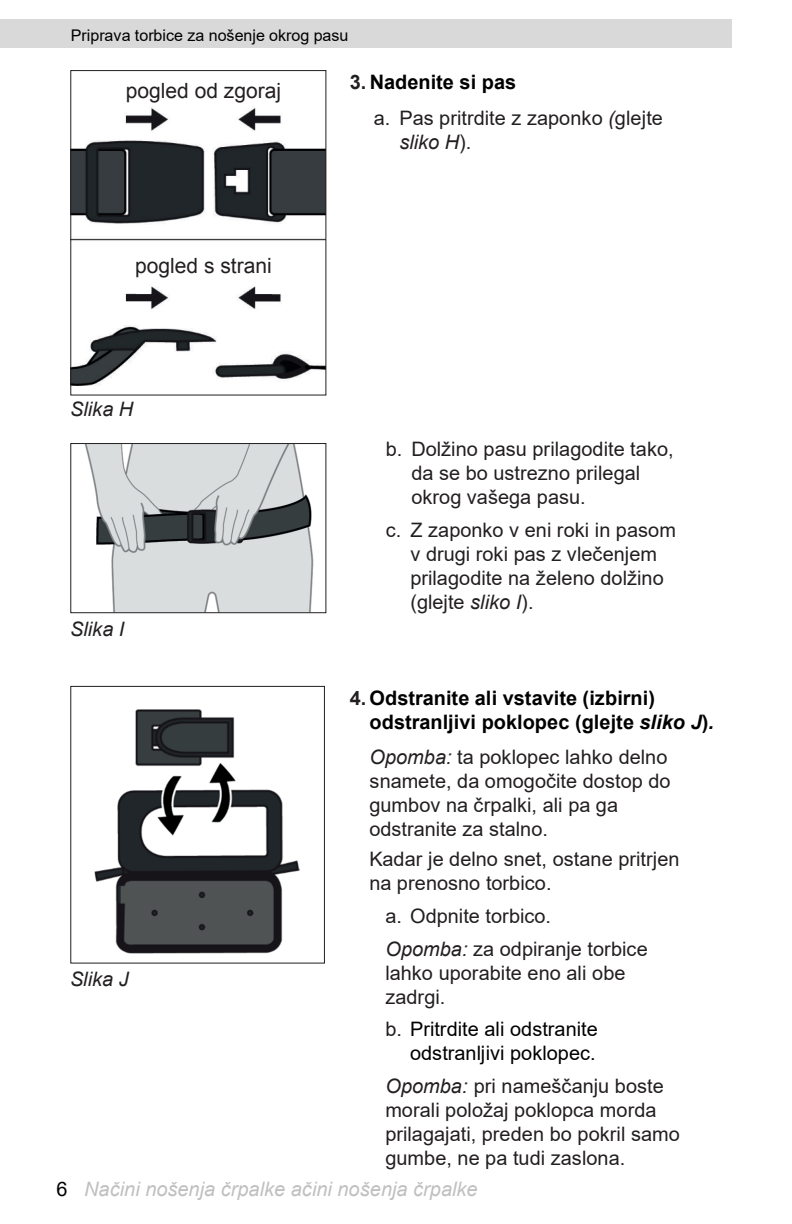
<style>
.page{position:relative;width:792px;height:1224px;background:#fff}
.page>*{position:absolute;margin:0;border:0;box-sizing:border-box;transform-origin:0 0}
.t1{font:21px "Arial";color:#231f20}
.t2{font:20px/23.8px "Arial";color:#231f20}
.t3{font:700 20px/24px "Arial";color:#000}
.t4{font:20px/23.8px "Arial";color:#000;text-align:right}
.t5{font:italic 20px "Arial";color:#bfbfbf}
.t6{font:italic 20px "Arial";color:#231f20}
.t7{font:16px "Arial";color:#000}
.s1{font-weight:700}
.s2{font-weight:700;color:#000}
.s3{font-style:italic}
.s4{font-style:normal}
.s5{color:#231f20}
.s6{font-style:normal;color:#000}
</style>
<div class="page">
<img style="left:85px;top:445px;width:228px;height:166px">
<div style="left:70px;top:443px;width:256px;height:170px;border:1px solid #231f20"></div>
<img style="left:72px;top:107px;width:252px;height:278px">
<div style="left:70px;top:70px;width:256px;height:326px;border:1px solid #231f20"></div>
<img style="left:94px;top:710px;width:206px;height:244px">
<div style="left:70px;top:686px;width:255px;height:278px;border:1px solid #231f20"></div>
<div style="left:0;top:20px;width:732px;height:28px;background:#d9d9d9"></div>
<div style="left:134px;top:255px;width:137px;height:25px;background:#fff"></div>
<p class="t7" style="left:71px;top:24px;width:279px">Priprava torbice za nošenje okrog pasu</p>
<p class="t1" style="left:126px;top:77px;width:157px">pogled od zgoraj</p>
<p class="t2" style="left:374px;top:64px;width:291px;line-height:35.8px;text-indent:-24px"><span class="s1">3.</span> <span class="s2">Nadenite si pas<br></span>a. Pas pritrdite z zaponko <span class="s3">(</span>glejte</p>
<p class="t6" style="left:400px;top:129px;width:73px">sliko H<span class="s4">).</span></p>
<p class="t1" style="left:135px;top:252px;width:138px">pogled s strani</p>
<p class="t6" style="left:70px;top:396px;width:65px">Slika H</p>
<p class="t6" style="left:70px;top:616px;width:56px">Slika I</p>
<p class="t6" style="left:70px;top:966px;width:60px">Slika J</p>
<p class="t2" style="left:411px;top:437px;width:264px;text-indent:-26px">b. Dolžino pasu prilagodite tako, da se bo ustrezno prilegal okrog vašega pasu.</p>
<p class="t2" style="left:410px;top:518px;width:267px;text-indent:-25px">c. Z zaponko v eni roki in pasom v drugi roki pas z vlečenjem prilagodite na želeno dolžino (glejte <span class="s3">sliko I</span>).</p>
<p class="t3" style="left:370px;top:686px;width:346px;text-indent:-20px"><span class="s5">4.</span> Odstranite ali vstavite (izbirni) odstranljivi poklopec (glejte <span class="s3">sliko J</span>)<span class="s3">.</span></p>
<p class="t2" style="left:369px;top:745px;width:303px"><span class="s3">Opomba:</span> ta poklopec lahko delno snamete, da omogočite dostop do gumbov na črpalki, ali pa ga odstranite za stalno.</p>
<p class="t2" style="left:369px;top:847px;width:312px">Kadar je delno snet, ostane pritrjen na prenosno torbico.</p>
<p class="t2" style="left:385px;top:899px;width:264px;line-height:32.8px">a. Odpnite torbico.<br><span class="s3">Opomba:</span> za odpiranje torbice</p>
<p class="t2" style="left:385px;top:960px;width:241px">lahko uporabite eno ali obe zadrgi.</p>
<p class="t4" style="left:385px;top:1017px;width:214px"><span class="s5">b.</span> Pritrdite ali odstranite odstranljivi poklopec.</p>
<p class="t2" style="left:385px;top:1074px;width:296px"><span class="s3">Opomba:</span> pri nameščanju boste morali položaj poklopca morda prilagajati, preden bo pokril samo gumbe, ne pa tudi zaslona.</p>
<p class="t5" style="left:57px;top:1176px;width:422px"><span class="s6">6</span> Načini nošenja črpalke ačini nošenja črpalke</p>
</div>
